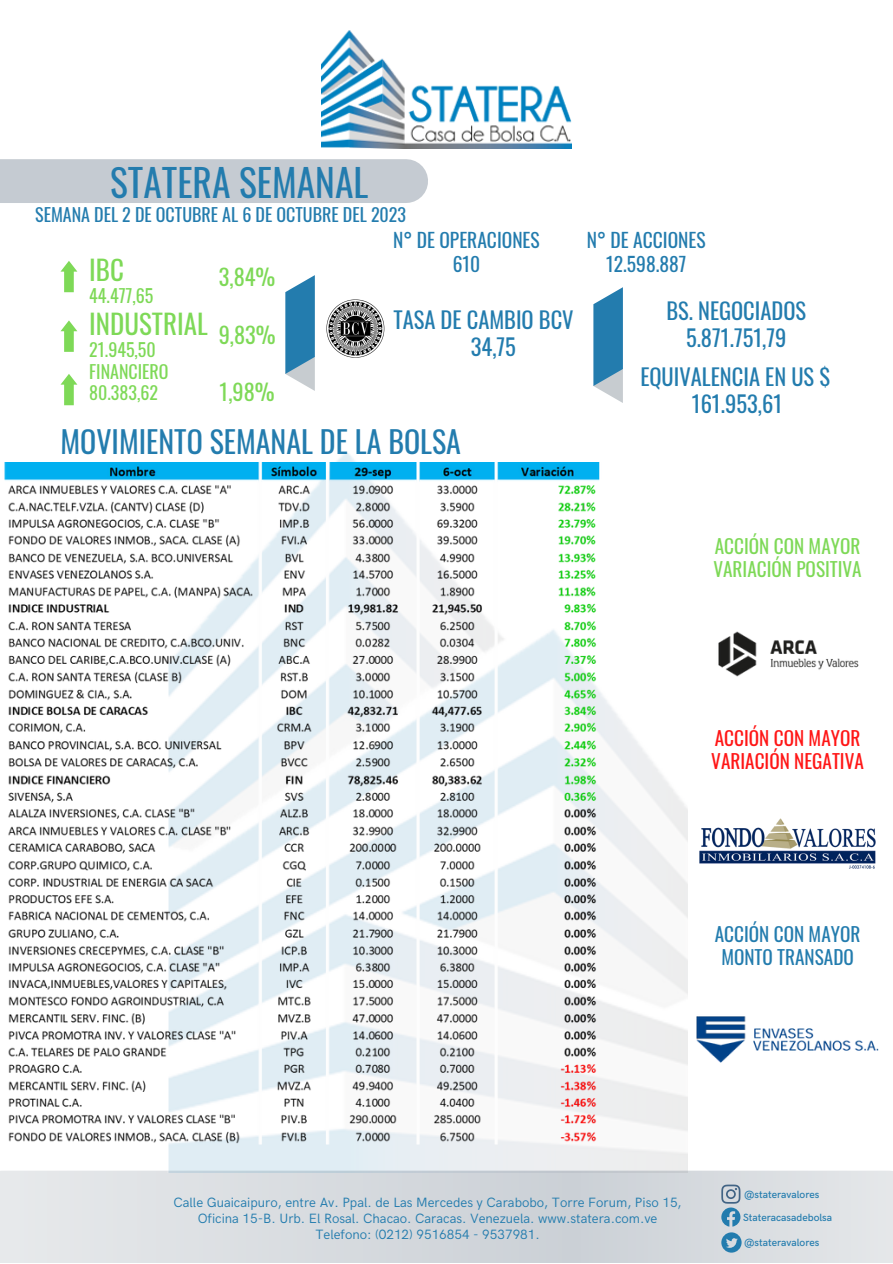
<style>
.page{position:relative;width:893px;height:1264px;background:#fff}
.page>*{position:absolute;margin:0;border:0;box-sizing:border-box;transform-origin:0 0}
.t1{font:37.5px "Oswald";color:#237cae}
.t2{font:30px "Oswald";color:#237cae}
.t3{font:27px "Oswald";color:#7ed957}
.t4{font:22.5px/27px "Oswald";color:#237cae;text-align:center}
.t5{font:22.2px "Oswald";color:#7ed957}
.t6{font:19.5px "Oswald";color:#237cae}
.t7{font:19.2px/22.8px "Oswald";color:#7ed957}
.t8{font:19.2px/22.8px "Oswald";color:#ff1616}
.t9{font:19.2px/22.8px "Oswald";color:#237cae;text-align:center}
.t10{font:18px "Oswald";color:#237cae}
.t11{font:18px "Oswald";color:#7ed957}
.t12{font:13.5px/15.8px "HK Grotesk";color:#237cae;text-align:center}
.t13{font:500 10.5px "HK Grotesk";color:#237cae}
</style>
<div class="page">
<svg style="left:593px;top:287px;width:30px;height:116px;background:#5e9cbf"></svg>
<svg style="left:0;top:1170px;width:892px;height:92px;background:#d8dce0"></svg>
<svg style="left:721px;top:1184px;width:19px;height:42px"></svg>
<svg style="left:721px;top:1232px;width:20px;height:20px"></svg>
<svg style="left:285px;top:275px;width:30px;height:116px;background:#5e9cbf"></svg>
<img style="left:327px;top:300px;width:57px;height:57px">
<svg style="left:60px;top:374px;width:17px;height:31px"></svg>
<svg style="left:60px;top:261px;width:17px;height:31px"></svg>
<svg style="left:60px;top:320px;width:17px;height:32px"></svg>
<div style="left:0;top:159px;width:406px;height:44px;background:#c5cbd2"></div>
<img style="left:321px;top:30px;width:251px;height:118px">
<img style="left:4px;top:462px;width:601px;height:707px">
<img style="left:718px;top:631px;width:141px;height:46px">
<img style="left:696px;top:1016px;width:182px;height:47px">
<img style="left:699px;top:818px;width:177px;height:51px">
<p class="t1" style="left:110px;top:153px;width:260px">STATERA SEMANAL</p>
<p class="t10" style="left:35px;top:200px;width:372px">SEMANA DEL 2 DE OCTUBRE AL 6 DE OCTUBRE DEL 2023</p>
<p class="t3" style="left:89px;top:248px;width:36px">IBC</p>
<p class="t11" style="left:89px;top:282px;width:66px">44.477,65</p>
<p class="t3" style="left:89px;top:302px;width:120px">INDUSTRIAL</p>
<p class="t11" style="left:89px;top:336px;width:68px">21.945,50</p>
<p class="t11" style="left:89px;top:357px;width:81px">FINANCIERO</p>
<p class="t11" style="left:89px;top:378px;width:70px">80.383,62</p>
<p class="t5" style="left:219px;top:260px;width:58px">3,84%</p>
<p class="t5" style="left:219px;top:317px;width:58px">9,83%</p>
<p class="t5" style="left:219px;top:374px;width:57px">1,98%</p>
<p class="t6" style="left:393px;top:225px;width:148px">N° DE OPERACIONES</p>
<p class="t6" style="left:452px;top:249px;width:29px">610</p>
<p class="t4" style="left:393px;top:306px;width:182px">TASA DE CAMBIO BCV</p>
<p class="t4" style="left:471px;top:332px;width:47px">34,75</p>
<p class="t2" style="left:60px;top:418px;width:402px">MOVIMIENTO SEMANAL DE LA BOLSA</p>
<p class="t6" style="left:587px;top:225px;width:120px">N° DE ACCIONES</p>
<p class="t6" style="left:606px;top:249px;width:82px">12.598.887</p>
<p class="t4" style="left:666px;top:297px;width:141px">BS. NEGOCIADOS</p>
<p class="t4" style="left:686px;top:324px;width:102px">5.871.751,79</p>
<p class="t4" style="left:640px;top:362px;width:192px">EQUIVALENCIA EN US $<br>161.953,61</p>
<p class="t7" style="left:713px;top:533px;width:150px">ACCIÓN CON MAYOR<br>VARIACIÓN POSITIVA</p>
<p class="t8" style="left:711px;top:726px;width:154px">ACCIÓN CON MAYOR<br>VARIACIÓN NEGATIVA</p>
<p class="t9" style="left:714px;top:921px;width:147px">ACCIÓN CON MAYOR<br>MONTO TRANSADO</p>
<p class="t12" style="left:173px;top:1195px;width:509px">Calle Guaicaipuro, entre Av. Ppal. de Las Mercedes y Carabobo, Torre Forum, Piso 15,<br>Oficina 15-B. Urb. El Rosal. Chacao. Caracas. Venezuela. www.statera.com.ve</p>
<p class="t12" style="left:315px;top:1226px;width:226px">Telefono: (0212) 9516854 - 9537981.</p>
<p class="t13" style="left:744px;top:1188px;width:77px">@stateravalores</p>
<p class="t13" style="left:743px;top:1211px;width:91px">Stateracasadebolsa</p>
<p class="t13" style="left:744px;top:1236px;width:77px">@stateravalores</p>
</div>
